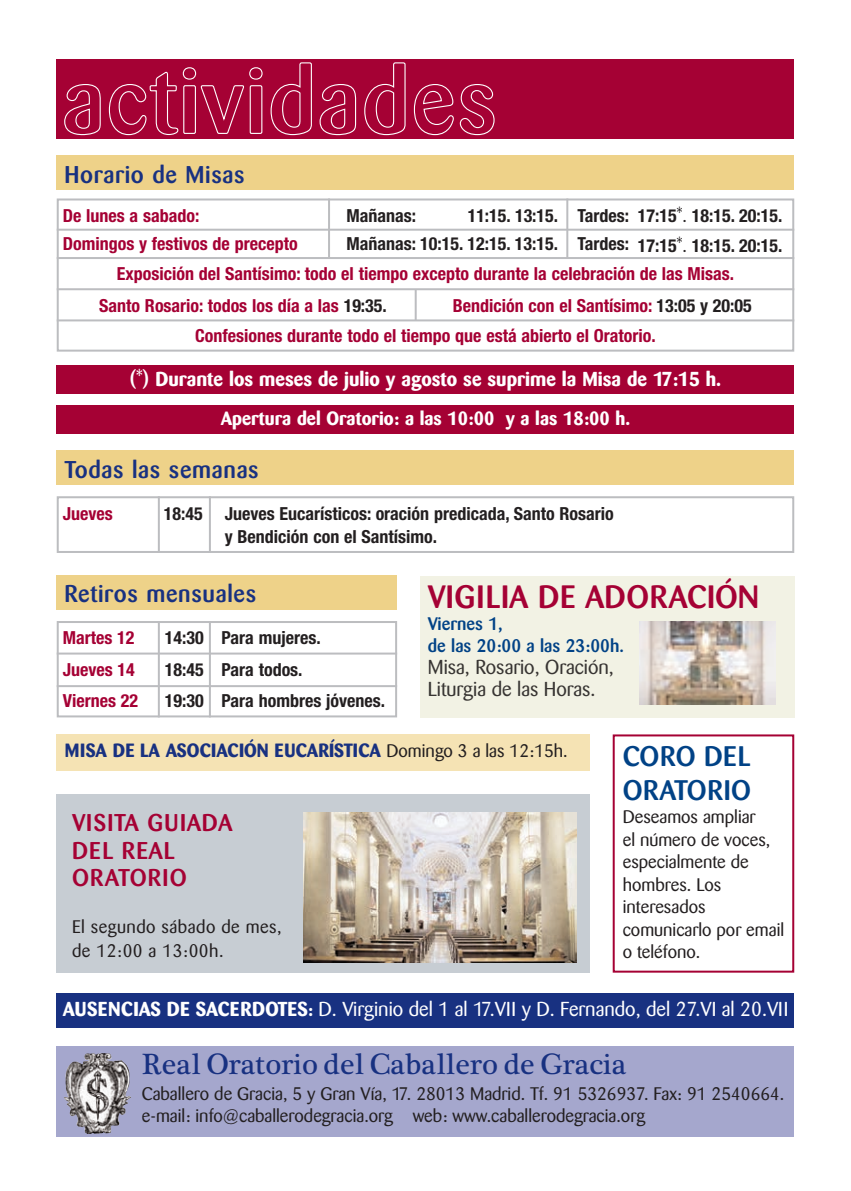
<style>
.page{position:relative;width:851px;height:1191px;background:#fff}
.page>*{position:absolute;margin:0;border:0;box-sizing:border-box;transform-origin:0 0}
.t1{font:500 32px "Barmeno";letter-spacing:.02em;color:#a50134}
.t2{font:30px "Plantagenet Cherokee";color:#183181}
.t3{font:500 28px/34.6px "Barmeno";letter-spacing:.02em;color:#014286}
.t4{font:500 24px "Barmeno";letter-spacing:.025em;color:#183181}
.t5{font:500 24px/27.6px "Barmeno";letter-spacing:.05em;color:#a50134}
.t6{font:20px "Barmeno";color:#fff}
.t7{font:700 20px "Barmeno";color:#fff}
.t8{font:20px/22px "Barmeno";color:#373432}
.t9{font:700 19px "Barmeno";color:#183181}
.t10{font:700 19px "Barmeno";color:#fff}
.t11{font:700 condensed 18px/30px "Helvetica Neue";color:#a50134}
.t12{font:18px/22.6px "Barmeno";color:#231f20}
.t13{font:700 condensed 18px/23.4px "Helvetica Neue";color:#231f20}
.t14{font:18px/23.6px "Barmeno";letter-spacing:.025em;color:#231f20}
.t15{font:500 18px/22px "Barmeno";color:#014286}
.s1{font-family:"Barmeno";font-weight:400;font-stretch:normal}
.s2{color:#231f20}
.s3{font-family:"Barmeno";font-weight:400;font-stretch:normal;color:#231f20}
.s4{font-weight:500}
.s5{font-weight:400;font-size:18px;color:#231f20}
.s6{font-weight:700}
.s7{font-weight:700;font-size:18px}
</style>
<div class="page">
<div style="left:57px;top:60px;width:737px;height:79px;background:#a50134"></div>
<svg style="left:64px;top:84px;width:37px;height:52px"></svg>
<svg style="left:108px;top:67px;width:155px;height:69px"></svg>
<svg style="left:270px;top:62px;width:42px;height:74px"></svg>
<svg style="left:319px;top:84px;width:37px;height:52px"></svg>
<svg style="left:364px;top:62px;width:42px;height:74px"></svg>
<svg style="left:413px;top:84px;width:82px;height:52px"></svg>
<div style="left:57px;top:1046px;width:737px;height:91px;background:#a5a7cd"></div>
<img style="left:64px;top:1053px;width:67px;height:81px">
<div style="left:57px;top:198px;width:737px;height:153px;border:2px solid #bcbdc0"></div>
<hr style="left:57px;top:257px;width:737px;height:2px;background:#bcbdc0">
<hr style="left:57px;top:288px;width:737px;height:2px;background:#bcbdc0">
<hr style="left:57px;top:319px;width:737px;height:2px;background:#bcbdc0">
<hr style="left:328px;top:198px;width:2px;height:60px;background:#bcbdc0">
<hr style="left:566px;top:198px;width:2px;height:60px;background:#bcbdc0">
<hr style="left:414px;top:289px;width:2px;height:31px;background:#bcbdc0">
<hr style="left:57px;top:229px;width:737px;height:2px;background:#bcbdc0">
<div style="left:57px;top:156px;width:737px;height:34px;background:#eed289"></div>
<div style="left:57px;top:405px;width:737px;height:29px;background:#a50134"></div>
<div style="left:57px;top:366px;width:737px;height:28px;background:#a50134"></div>
<div style="left:57px;top:496px;width:737px;height:57px;border:2px solid #bcbdc0"></div>
<div style="left:57px;top:451px;width:737px;height:34px;background:#eed289"></div>
<hr style="left:209px;top:496px;width:2px;height:57px;background:#bcbdc0">
<hr style="left:158px;top:496px;width:2px;height:57px;background:#bcbdc0">
<div style="left:57px;top:575px;width:340px;height:34px;background:#eed289"></div>
<div style="left:57px;top:621px;width:340px;height:96px;border:2px solid #bcbdc0"></div>
<hr style="left:57px;top:652px;width:340px;height:2px;background:#bcbdc0">
<hr style="left:57px;top:685px;width:340px;height:2px;background:#bcbdc0">
<hr style="left:158px;top:621px;width:2px;height:96px;background:#bcbdc0">
<hr style="left:209px;top:621px;width:2px;height:96px;background:#bcbdc0">
<div style="left:57px;top:734px;width:533px;height:37px;background:#f5e3b4"></div>
<div style="left:57px;top:993px;width:737px;height:34px;background:#183181"></div>
<div style="left:420px;top:575px;width:374px;height:142px;background:#f2f2e4"></div>
<div style="left:57px;top:794px;width:533px;height:178px;background:#c7cdd3"></div>
<img style="left:304px;top:812px;width:272px;height:150px">
<div style="left:612px;top:734px;width:182px;height:238px;border:2px solid #a50134"></div>
<img style="left:639px;top:621px;width:136px;height:83px">
<h3 class="t4" style="left:64px;top:164px;width:181px">Horario de Misas</h3>
<p class="t11" style="left:63px;top:200px;width:138px">De lunes a sabado:</p>
<p class="t13" style="left:346px;top:203px;width:71px">Mañanas:</p>
<p class="t13" style="left:467px;top:203px;width:316px">11:15. 13:15. Tardes: 17:15<span class="s1">*.</span> 18:15. 20:15.</p>
<p class="t11" style="left:63px;top:228px;width:236px">Domingos y festivos de precepto</p>
<p class="t11" style="left:117px;top:228px;width:667px;text-indent:229px"><span class="s2">Mañanas: 10:15. 12:15. 13:15. Tardes: 17:15</span><span class="s3">*.</span> <span class="s2">18:15. 20:15.<br></span>Exposición del Santísimo: todo el tiempo excepto durante la celebración de las Misas.</p>
<p class="t11" style="left:99px;top:290px;width:289px">Santo Rosario: todos los día a las <span class="s2">19:35.</span></p>
<p class="t11" style="left:195px;top:290px;width:558px;text-indent:257px">Bendición con el Santísimo: <span class="s2">13:05 y 20:05<br></span>Confesiones durante todo el tiempo que está abierto el Oratorio.</p>
<p class="t7" style="left:130px;top:369px;width:593px"><span class="s4">(*)</span> Durante los meses de julio y agosto se suprime la Misa de 17:15 h.</p>
<p class="t10" style="left:221px;top:408px;width:411px">Apertura del Oratorio: a las 10:00 y a las 18:00 h.</p>
<h3 class="t4" style="left:64px;top:459px;width:196px">Todas las semanas</h3>
<p class="t11" style="left:63px;top:498px;width:51px">Jueves</p>
<p class="t13" style="left:225px;top:501px;width:390px;text-indent:-61px">18:45 Jueves Eucarísticos: oración predicada, Santo Rosario y Bendición con el Santísimo.</p>
<h1 class="t1" style="left:428px;top:583px;width:333px">VIGILIA DE ADORACIÓN</h1>
<p class="t15" style="left:428px;top:614px;width:197px">Viernes 1,<br>de las 20:00 a las 23:00h.</p>
<p class="t8" style="left:428px;top:658px;width:187px">Misa, Rosario, Oración,<br>Liturgia de las Horas.</p>
<h3 class="t4" style="left:64px;top:584px;width:193px">Retiros mensuales</h3>
<p class="t11" style="left:63px;top:622px;width:73px">Martes 12</p>
<p class="t13" style="left:165px;top:626px;width:157px">14:30 Para mujeres.</p>
<p class="t11" style="left:63px;top:654px;width:74px">Jueves 14</p>
<p class="t13" style="left:165px;top:657px;width:139px">18:45 Para todos.</p>
<p class="t11" style="left:63px;top:685px;width:77px">Viernes 22</p>
<p class="t13" style="left:165px;top:689px;width:222px">19:30 Para hombres jóvenes.</p>
<p class="t9" style="left:65px;top:740px;width:504px">MISA DE LA ASOCIACIÓN EUCARÍSTICA <span class="s5">Domingo 3 a las 12:15h.</span></p>
<h3 class="t3" style="left:622px;top:741px;width:130px">CORO DEL<br>ORATORIO</h3>
<p class="t12" style="left:622px;top:807px;width:163px">Deseamos ampliar<br>el número de voces, especialmente de hombres. Los interesados comunicarlo por email o teléfono.</p>
<h3 class="t5" style="left:72px;top:811px;width:162px">VISITA GUIADA<br>DEL REAL<br>ORATORIO</h3>
<p class="t14" style="left:72px;top:916px;width:211px">El segundo sábado de mes, de 12:00 a 13:00h.</p>
<p class="t6" style="left:63px;top:1000px;width:726px"><span class="s6">AUSENCIAS DE SACERDOTES</span><span class="s7">:</span> D. Virginio del 1 al 17.VII y D. Fernando, del 27.VI al 20.VII</p>
<h2 class="t2" style="left:142px;top:1046px;width:486px">Real Oratorio del Caballero de Gracia</h2>
<p class="t12" style="left:142px;top:1084px;width:644px;line-height:22px">Caballero de Gracia, 5 y Gran Vía, 17. 28013 Madrid. Tf. 91 5326937. Fax: 91 2540664. e-mail: info@caballerodegracia.org web: www.caballerodegracia.org</p>
</div>
